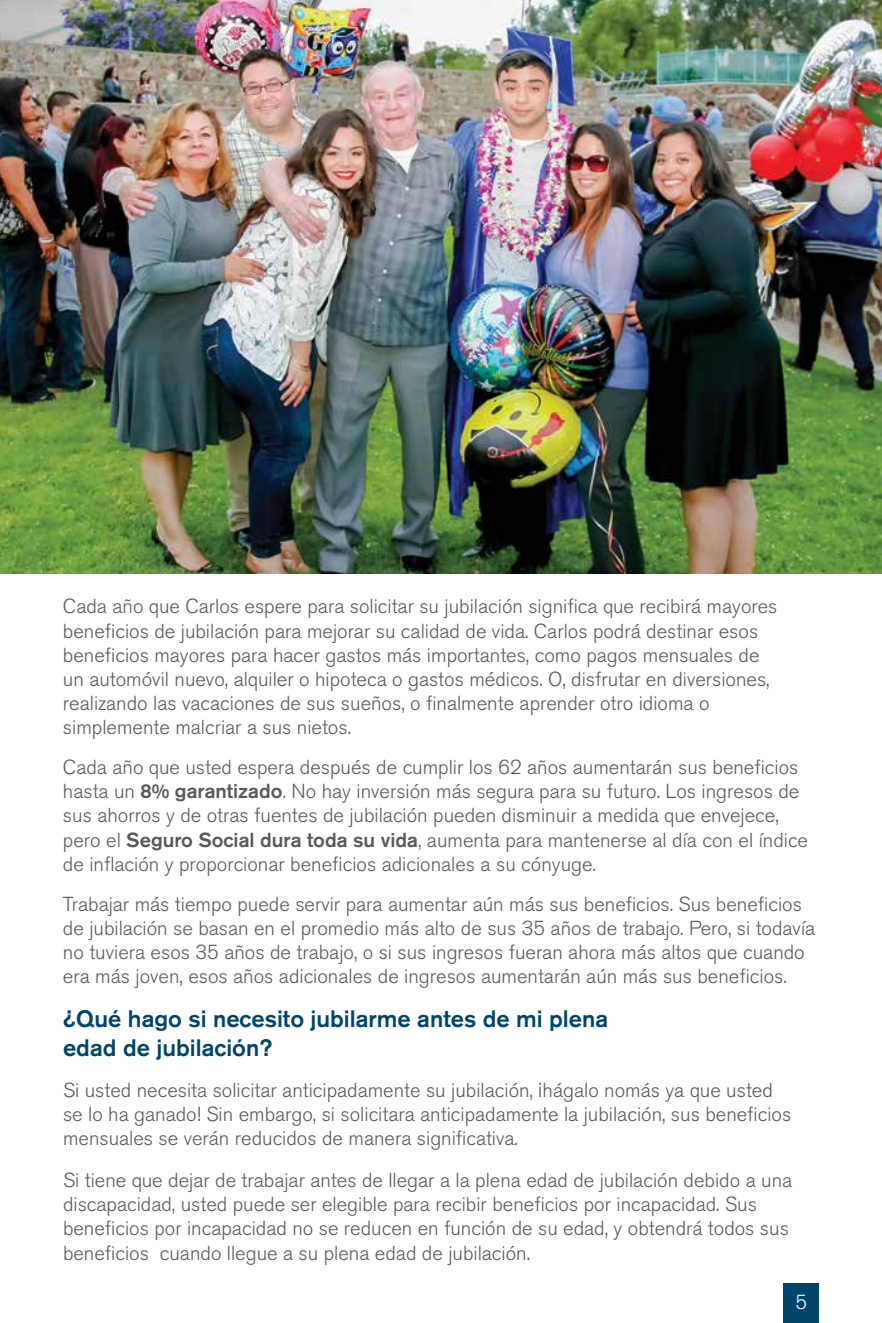
<style>
.page{position:relative;width:882px;height:1323px;background:#fff}
.page>*{position:absolute;margin:0;border:0;box-sizing:border-box;transform-origin:0 0}
.t1{font:500 23.62px/28.3px "Akzidenz Grotesk BE";color:#00446a}
.t2{font:300 20.12px/24.2px "Akzidenz Grotesk BE";color:#58595b}
.t3{font:300 20.12px "Akzidenz Grotesk BE";color:#fff}
.s1{font-weight:500}
</style>
<div class="page">
<div style="left:784px;top:1283px;width:35px;height:40px;background:#00446a"></div>
<img style="left:0;top:0;width:882px;height:573px">
<p class="t2" style="left:63px;top:595px;width:716px">Cada año que Carlos espere para solicitar su jubilación significa que recibirá mayores beneficios de jubilación para mejorar su calidad de vida. Carlos podrá destinar esos beneficios mayores para hacer gastos más importantes, como pagos mensuales de un automóvil nuevo, alquiler o hipoteca o gastos médicos. O, disfrutar en diversiones, realizando las vacaciones de sus sueños, o finalmente aprender otro idioma o simplemente malcriar a sus nietos.</p>
<p class="t2" style="left:63px;top:755px;width:747px">Cada año que usted espera después de cumplir los 62 años aumentarán sus beneficios hasta un <span class="s1">8% garantizado</span>. No hay inversión más segura para su futuro. Los ingresos de sus ahorros y de otras fuentes de jubilación pueden disminuir a medida que envejece, pero el <span class="s1">Seguro Social dura toda su vida</span>, aumenta para mantenerse al día con el índice de inflación y proporcionar beneficios adicionales a su cónyuge.</p>
<p class="t2" style="left:63px;top:892px;width:754px">Trabajar más tiempo puede servir para aumentar aún más sus beneficios. Sus beneficios de jubilación se basan en el promedio más alto de sus 35 años de trabajo. Pero, si todavía no tuviera esos 35 años de trabajo, o si sus ingresos fueran ahora más altos que cuando era más joven, esos años adicionales de ingresos aumentarán aún más sus beneficios.</p>
<p class="t1" style="left:63px;top:1005px;width:547px">¿Qué hago si necesito jubilarme antes de mi plena edad de jubilación?</p>
<p class="t2" style="left:63px;top:1079px;width:730px">Si usted necesita solicitar anticipadamente su jubilación, ¡hágalo nomás ya que usted se lo ha ganado! Sin embargo, si solicitara anticipadamente la jubilación, sus beneficios mensuales se verán reducidos de manera significativa.</p>
<p class="t2" style="left:63px;top:1169px;width:731px">Si tiene que dejar de trabajar antes de llegar a la plena edad de jubilación debido a una discapacidad, usted puede ser elegible para recibir beneficios por incapacidad. Sus beneficios por incapacidad no se reducen en función de su edad, y obtendrá todos sus beneficios cuando llegue a su plena edad de jubilación.</p>
<p class="t3" style="left:796px;top:1291px;width:13px">5</p>
</div>
